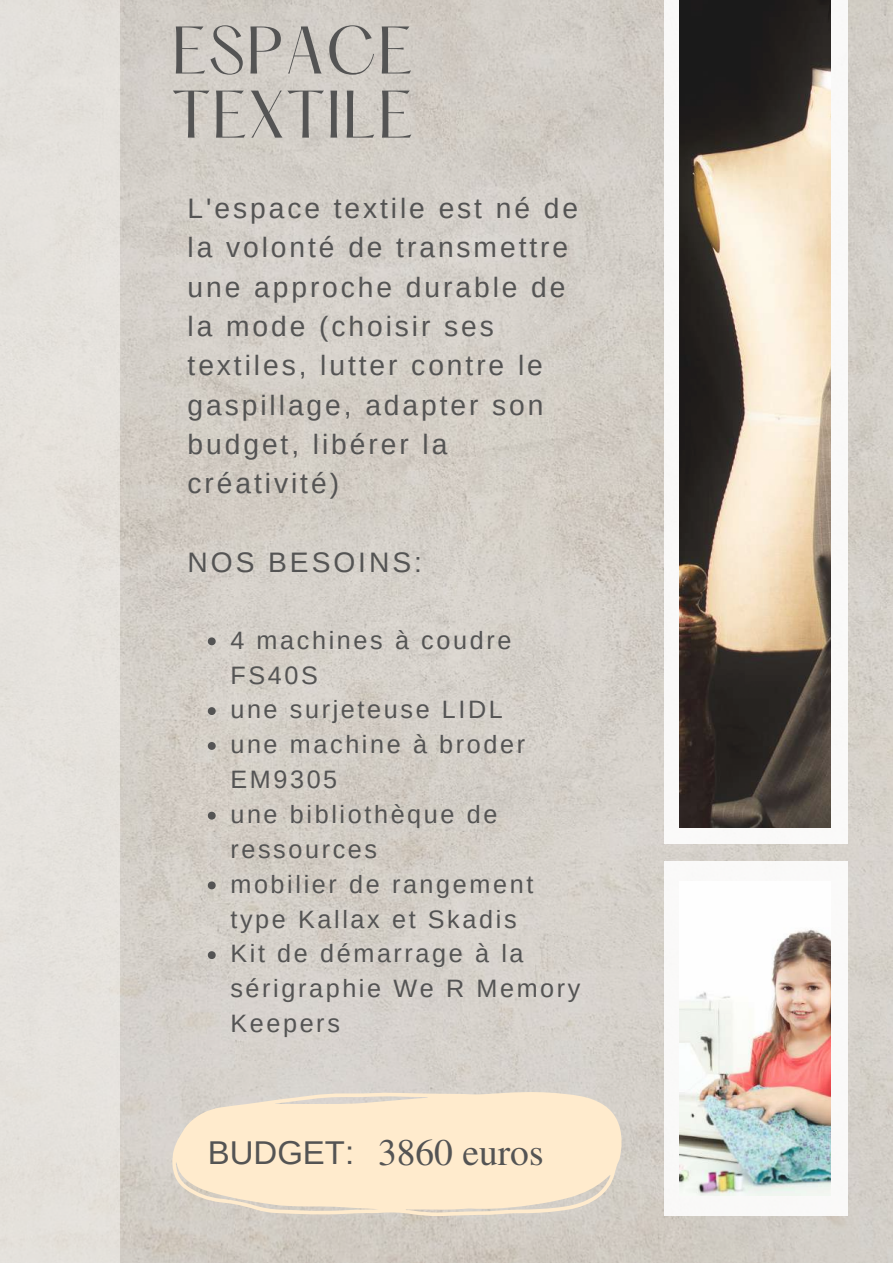
<style>
.page{position:relative;width:893px;height:1264px;background:#fff}
.page>*{position:absolute;margin:0;border:0;box-sizing:border-box;transform-origin:0 0}
.t1{font:58.8px/64.1px "Hatton";letter-spacing:.02em;color:#545454}
.t2{font:37.5px "Te X Gyre Termes";color:#545454}
.t3{font:28.2px/39.3px "Arimo";letter-spacing:.105em;color:#545454}
.t4{font:25.2px/34.8px "Arimo";letter-spacing:.105em;color:#545454}
.s1{font-family:"Arimo";font-size:33px}
</style>
<div class="page">
<img style="left:120px;top:0;width:772px;height:1262px">
<div style="left:664px;top:0;width:184px;height:844px;background:#f9f9f8"></div>
<img style="left:679px;top:0;width:151px;height:827px">
<div style="left:0;top:0;width:120px;height:1262px;background:#e5e2dc"></div>
<svg style="left:208px;top:637px;width:8px;height:8px"></svg>
<svg style="left:208px;top:707px;width:8px;height:8px"></svg>
<svg style="left:208px;top:742px;width:8px;height:8px"></svg>
<svg style="left:208px;top:811px;width:8px;height:8px"></svg>
<svg style="left:208px;top:881px;width:8px;height:8px"></svg>
<svg style="left:208px;top:951px;width:8px;height:8px"></svg>
<div style="left:664px;top:861px;width:184px;height:354px;background:#fff"></div>
<img style="left:679px;top:930px;width:151px;height:265px">
<svg style="left:172px;top:1091px;width:450px;height:125px;background:#f7e6cc"></svg>
<h1 class="t1" style="left:172px;top:25px;width:243px">ESPACE<br>TEXTILE</h1>
<p class="t3" style="left:187px;top:188px;width:392px">L'espace textile est né de la volonté de transmettre une approche durable de la mode (choisir ses textiles, lutter contre le gaspillage, adapter son budget, libérer la créativité)</p>
<p class="t3" style="left:187px;top:542px;width:236px">NOS BESOINS:</p>
<p class="t4" style="left:230px;top:622px;width:351px">4 machines à coudre<br>FS40S<br>une surjeteuse LIDL<br>une machine à broder<br>EM9305<br>une bibliothèque de ressources<br>mobilier de rangement type Kallax et Skadis<br>Kit de démarrage à la sérigraphie We R Memory<br>Keepers</p>
<h2 class="t2" style="left:208px;top:1125px;width:337px"><span class="s1">BUDGET:</span> 3860 euros</h2>
</div>
